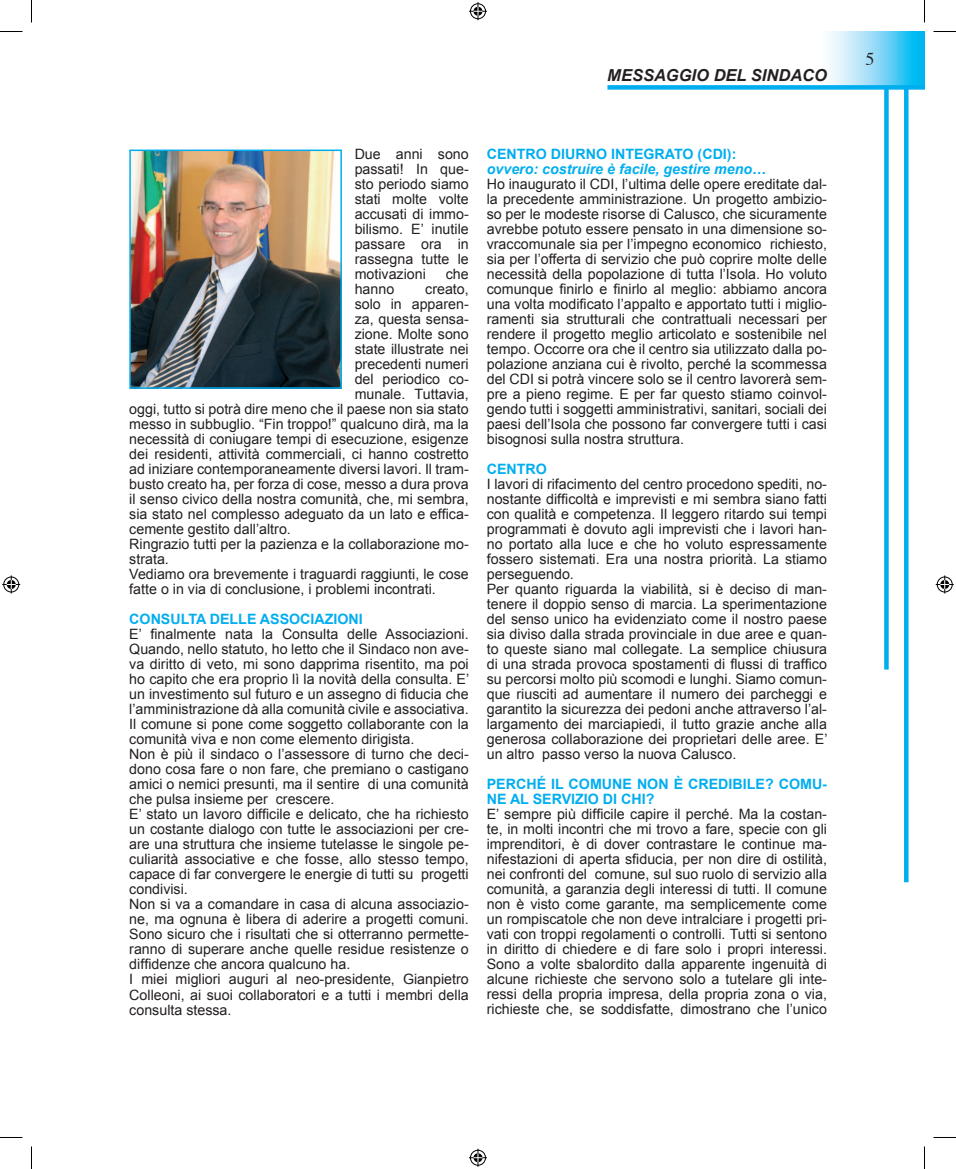
<style>
.page{position:relative;width:956px;height:1169px;background:#fff}
.page>*{position:absolute;margin:0;border:0;box-sizing:border-box;transform-origin:0 0}
.t1{font:18px "Times";color:#231f20}
.t2{font:italic 700 16.5px "Arial";color:#231f20}
.t3{font:14.25px/15px "Arial";color:#231f20;text-align:justify}
.t4{font:700 14.25px/15px "Arial";color:#00aeef}
.t5{font:italic 700 14.25px "Arial";color:#00aeef}
</style>
<div class="page">
<hr style="left:904px;top:32px;width:4px;height:850px;background:#00aeef">
<div style="left:884px;top:32px;width:5px;height:637px;background:#00aeef"></div>
<svg style="left:829px;top:32px;width:95px;height:53px;background:#82d8f7"></svg>
<div style="left:607px;top:85px;width:317px;height:5px;background:#00aeef"></div>
<img style="left:132px;top:152px;width:207px;height:234px">
<div style="left:129px;top:149px;width:213px;height:240px;border:2px solid #00aeef"></div>
<svg style="left:0;top:31px;width:22px;height:1px"></svg>
<svg style="left:933px;top:31px;width:23px;height:1px"></svg>
<svg style="left:0;top:1137px;width:22px;height:1px"></svg>
<svg style="left:933px;top:1137px;width:23px;height:1px"></svg>
<svg style="left:31px;top:0;width:1px;height:23px"></svg>
<svg style="left:31px;top:1146px;width:1px;height:23px"></svg>
<svg style="left:924px;top:0;width:1px;height:23px"></svg>
<svg style="left:924px;top:1146px;width:1px;height:23px"></svg>
<svg style="left:469px;top:2px;width:18px;height:18px"></svg>
<svg style="left:469px;top:1148px;width:18px;height:18px"></svg>
<svg style="left:2px;top:575px;width:18px;height:18px"></svg>
<svg style="left:936px;top:575px;width:18px;height:18px"></svg>
<p class="t2" style="left:607px;top:65px;width:221px">MESSAGGIO DEL SINDACO</p>
<p class="t3" style="left:355px;top:146px;width:116px">Due anni sono passati! In que&shy;sto periodo siamo stati molte volte accusati di immo&shy;bilismo. E’ inutile passare ora in rassegna tutte le motivazioni</p>
<p class="t3" style="left:446px;top:266px;width:24px">che</p>
<p class="t3" style="left:355px;top:281px;width:41px">hanno</p>
<p class="t3" style="left:425px;top:281px;width:45px">creato,</p>
<p class="t3" style="left:355px;top:297px;width:116px">solo in apparen-</p>
<p class="t3" style="left:355px;top:312px;width:116px">za, questa sensa-</p>
<p class="t3" style="left:355px;top:327px;width:116px">zione. Molte sono</p>
<p class="t3" style="left:355px;top:342px;width:116px">state illustrate nei</p>
<p class="t3" style="left:355px;top:357px;width:116px">precedenti numeri</p>
<p class="t3" style="left:355px;top:372px;width:116px">del periodico co-</p>
<p class="t3" style="left:355px;top:387px;width:116px">munale. Tuttavia,</p>
<p class="t3" style="left:129px;top:402px;width:341px">oggi, tutto si potrà dire meno che il paese non sia stato</p>
<p class="t3" style="left:129px;top:417px;width:341px">messo in subbuglio. “Fin troppo!” qualcuno dirà, ma la</p>
<p class="t3" style="left:129px;top:432px;width:341px">necessità di coniugare tempi di esecuzione, esigenze</p>
<p class="t3" style="left:129px;top:447px;width:341px">dei residenti, attività commerciali, ci hanno costretto</p>
<p class="t3" style="left:129px;top:462px;width:341px">ad iniziare contemporaneamente diversi lavori. Il tram-</p>
<p class="t3" style="left:129px;top:477px;width:341px">busto creato ha, per forza di cose, messo a dura prova</p>
<p class="t3" style="left:129px;top:492px;width:341px">il senso civico della nostra comunità, che, mi sembra,</p>
<p class="t3" style="left:129px;top:507px;width:341px">sia stato nel complesso adeguato da un lato e effica-</p>
<p class="t3" style="left:129px;top:522px;width:163px">cemente gestito dall’altro.</p>
<p class="t3" style="left:129px;top:537px;width:341px">Ringrazio tutti per la pazienza e la collaborazione mo-</p>
<p class="t3" style="left:129px;top:552px;width:41px">strata.</p>
<p class="t3" style="left:129px;top:567px;width:341px">Vediamo ora brevemente i traguardi raggiunti, le cose</p>
<p class="t3" style="left:129px;top:582px;width:308px">fatte o in via di conclusione, i problemi incontrati.</p>
<p class="t4" style="left:129px;top:612px;width:235px">CONSULTA DELLE ASSOCIAZIONI</p>
<p class="t3" style="left:129px;top:627px;width:341px;text-align:left">E’ finalmente nata la Consulta delle Associazioni.<br>Quando, nello statuto, ho letto che il Sindaco non ave&shy;va diritto di veto, mi sono dapprima risentito, ma poi ho capito che era proprio lì la novità della consulta. E’ un investimento sul futuro e un assegno di fiducia che l’amministrazione dà alla comunità civile e associativa.<br>Il comune si pone come soggetto collaborante con la comunità viva e non come elemento dirigista.<br>Non è più il sindaco o l’assessore di turno che deci&shy;dono cosa fare o non fare, che premiano o castigano amici o nemici presunti, ma il sentire di una comunità che pulsa insieme per crescere.<br>E’ stato un lavoro difficile e delicato, che ha richiesto un costante dialogo con tutte le associazioni per cre&shy;are una struttura che insieme tutelasse le singole pe&shy;culiarità associative e che fosse, allo stesso tempo, capace di far convergere le energie di tutti su progetti condivisi.<br>Non si va a comandare in casa di alcuna associazio&shy;ne, ma ognuna è libera di aderire a progetti comuni.<br>Sono sicuro che i risultati che si otterranno permette&shy;ranno di superare anche quelle residue resistenze o diffidenze che ancora qualcuno ha.<br>I miei migliori auguri al neo-presidente, Gianpietro Colleoni, ai suoi collaboratori e a tutti i membri della consulta stessa.</p>
<p class="t4" style="left:487px;top:147px;width:251px">CENTRO DIURNO INTEGRATO (CDI):</p>
<p class="t5" style="left:487px;top:160px;width:281px">ovvero: costruire è facile, gestire meno…</p>
<p class="t3" style="left:487px;top:176px;width:342px">Ho inaugurato il CDI, l’ultima delle opere ereditate dal&shy;la precedente amministrazione. Un progetto ambizio&shy;so per le modeste risorse di Calusco, che sicuramente avrebbe potuto essere pensato in una dimensione so&shy;vraccomunale sia per l’impegno economico richiesto, sia per l’offerta di servizio che può coprire molte delle necessità della popolazione di tutta l’Isola. Ho voluto comunque finirlo e finirlo al meglio: abbiamo ancora una volta modificato l’appalto e apportato tutti i miglio&shy;ramenti sia strutturali che contrattuali necessari per rendere il progetto meglio articolato e sostenibile nel tempo. Occorre ora che il centro sia utilizzato dalla po&shy;polazione anziana cui è rivolto, perché la scommessa del CDI si potrà vincere solo se il centro lavorerà sem&shy;pre a pieno regime. E per far questo stiamo coinvol&shy;gendo tutti i soggetti amministrativi, sanitari, sociali dei paesi dell’Isola che possono far convergere tutti i casi bisognosi sulla nostra struttura.</p>
<p class="t4" style="left:487px;top:462px;width:62px">CENTRO</p>
<p class="t3" style="left:487px;top:477px;width:342px;text-align:left">I lavori di rifacimento del centro procedono spediti, no&shy;nostante difficoltà e imprevisti e mi sembra siano fatti con qualità e competenza. Il leggero ritardo sui tempi programmati è dovuto agli imprevisti che i lavori han&shy;no portato alla luce e che ho voluto espressamente fossero sistemati. Era una nostra priorità. La stiamo perseguendo.<br>Per quanto riguarda la viabilità, si è deciso di man&shy;tenere il doppio senso di marcia. La sperimentazione del senso unico ha evidenziato come il nostro paese sia diviso dalla strada provinciale in due aree e quan&shy;to queste siano mal collegate. La semplice chiusura di una strada provoca spostamenti di flussi di traffico su percorsi molto più scomodi e lunghi. Siamo comun&shy;que riusciti ad aumentare il numero dei parcheggi e garantito la sicurezza dei pedoni anche attraverso l’al&shy;largamento dei marciapiedi, il tutto grazie anche alla generosa collaborazione dei proprietari delle aree. E’ un altro passo verso la nuova Calusco.</p>
<p class="t4" style="left:487px;top:777px;width:342px">PERCHÉ IL COMUNE NON È CREDIBILE? COMU-<br>NE AL SERVIZIO DI CHI?</p>
<p class="t3" style="left:487px;top:807px;width:342px">E’ sempre più difficile capire il perché. Ma la costan&shy;te, in molti incontri che mi trovo a fare, specie con gli imprenditori, è di dover contrastare le continue ma&shy;nifestazioni di aperta sfiducia, per non dire di ostilità, nei confronti del comune, sul suo ruolo di servizio alla comunità, a garanzia degli interessi di tutti. Il comune non è visto come garante, ma semplicemente come un rompiscatole che non deve intralciare i progetti pri&shy;vati con troppi regolamenti o controlli. Tutti si sentono in diritto di chiedere e di fare solo i propri interessi.<br>Sono a volte sbalordito dalla apparente ingenuità di alcune richieste che servono solo a tutelare gli inte&shy;ressi della propria impresa, della propria zona o via, richieste che, se soddisfatte, dimostrano che l’unico</p>
<p class="t1" style="left:865px;top:42px;width:10px">5</p>
</div>
